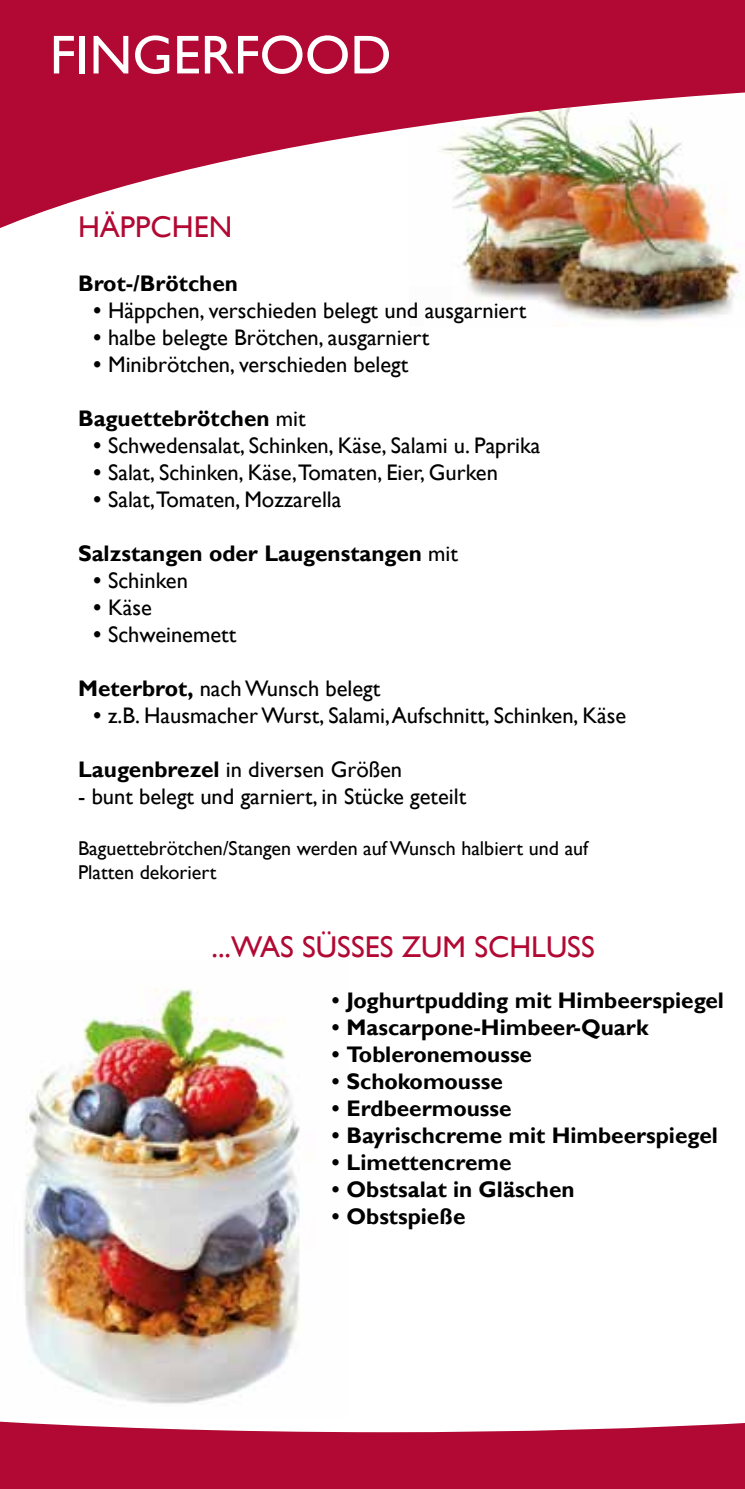
<style>
.page{position:relative;width:745px;height:1489px;background:#fff}
.page>*{position:absolute;margin:0;border:0;box-sizing:border-box;transform-origin:0 0}
.t1{font:55px "Gill Sans";color:#fff}
.t2{font:30px "Gill Sans";color:#b10933}
.t3{font:22.5px "Gill Sans";color:#000}
.t4{font:700 22.5px "Gill Sans";color:#000}
.t5{font:20px/24px "Gill Sans";color:#000}
.s1{font-family:"Franklin Gothic"}
.s2{font-weight:400}
.s3{font-weight:700}
.s4{font-family:"Franklin Gothic";font-weight:400}
</style>
<div class="page">
<img style="left:26px;top:988px;width:274px;height:146px">
<img style="left:0;top:1134px;width:744px;height:354px">
<img style="left:0;top:0;width:744px;height:322px">
<h1 class="t1" style="left:50px;top:23px;width:343px">FINGERFOOD</h1>
<h2 class="t2" style="left:78px;top:209px;width:156px">HÄPPCHEN</h2>
<p class="t4" style="left:78px;top:270px;width:161px">Brot-/Brötchen</p>
<p class="t3" style="left:90px;top:297px;width:437px"><span class="s1">•</span> Häppchen, verschieden belegt und ausgarniert</p>
<p class="t3" style="left:90px;top:324px;width:341px"><span class="s1">•</span>halbe belegte Brötchen, ausgarniert</p>
<p class="t3" style="left:90px;top:351px;width:320px"><span class="s1">•</span>Minibrötchen, verschieden belegt</p>
<p class="t4" style="left:78px;top:405px;width:229px">Baguettebrötchen <span class="s2">mit</span></p>
<p class="t3" style="left:90px;top:432px;width:452px"><span class="s1">•</span>Schwedensalat, Schinken, Käse, Salami u. Paprika</p>
<p class="t3" style="left:90px;top:459px;width:409px"><span class="s1">•</span>Salat, Schinken, Käse,Tomaten, Eier, Gurken</p>
<p class="t3" style="left:90px;top:486px;width:253px"><span class="s1">•</span>Salat,Tomaten, Mozzarella</p>
<p class="t4" style="left:78px;top:540px;width:381px">Salzstangen oder Laugenstangen <span class="s2">mit</span></p>
<p class="t3" style="left:90px;top:567px;width:100px"><span class="s1">•</span>Schinken</p>
<p class="t3" style="left:90px;top:594px;width:64px"><span class="s1">•</span>Käse</p>
<p class="t3" style="left:90px;top:621px;width:148px"><span class="s1">•</span>Schweinemett</p>
<p class="t3" style="left:78px;top:675px;width:303px"><span class="s3">Meterbrot,</span> nach Wunsch belegt</p>
<p class="t3" style="left:90px;top:702px;width:537px"><span class="s1">•</span>z.B. Hausmacher Wurst, Salami, Aufschnitt, Schinken, Käse</p>
<p class="t3" style="left:78px;top:756px;width:325px"><span class="s3">Laugenbrezel</span> in diversen Größen</p>
<p class="t3" style="left:78px;top:783px;width:389px">- bunt belegt und garniert, in Stücke geteilt</p>
<p class="t5" style="left:78px;top:836px;width:511px">Baguettebrötchen/Stangen werden auf Wunsch halbiert und auf<br>Platten dekoriert</p>
<h2 class="t2" style="left:211px;top:929px;width:384px">...WAS SÜSSES ZUM SCHLUSS</h2>
<p class="t4" style="left:328px;top:986px;width:397px"><span class="s4">•</span>Joghurtpudding mit Himbeerspiegel</p>
<p class="t4" style="left:328px;top:1013px;width:321px"><span class="s4">•</span> Mascarpone-Himbeer-Quark</p>
<p class="t4" style="left:328px;top:1040px;width:205px"><span class="s4">•</span> Tobleronemousse</p>
<p class="t4" style="left:328px;top:1067px;width:176px"><span class="s4">•</span>Schokomousse</p>
<p class="t4" style="left:328px;top:1094px;width:185px"><span class="s4">•</span>Erdbeermousse</p>
<p class="t4" style="left:328px;top:1121px;width:391px"><span class="s4">•</span>Bayrischcreme mit Himbeerspiegel</p>
<p class="t4" style="left:328px;top:1148px;width:185px"><span class="s4">•</span>Limettencreme</p>
<p class="t4" style="left:328px;top:1175px;width:248px"><span class="s4">•</span> Obstsalat in Gläschen</p>
<p class="t4" style="left:328px;top:1202px;width:139px"><span class="s4">•</span> Obstspieße</p>
</div>
